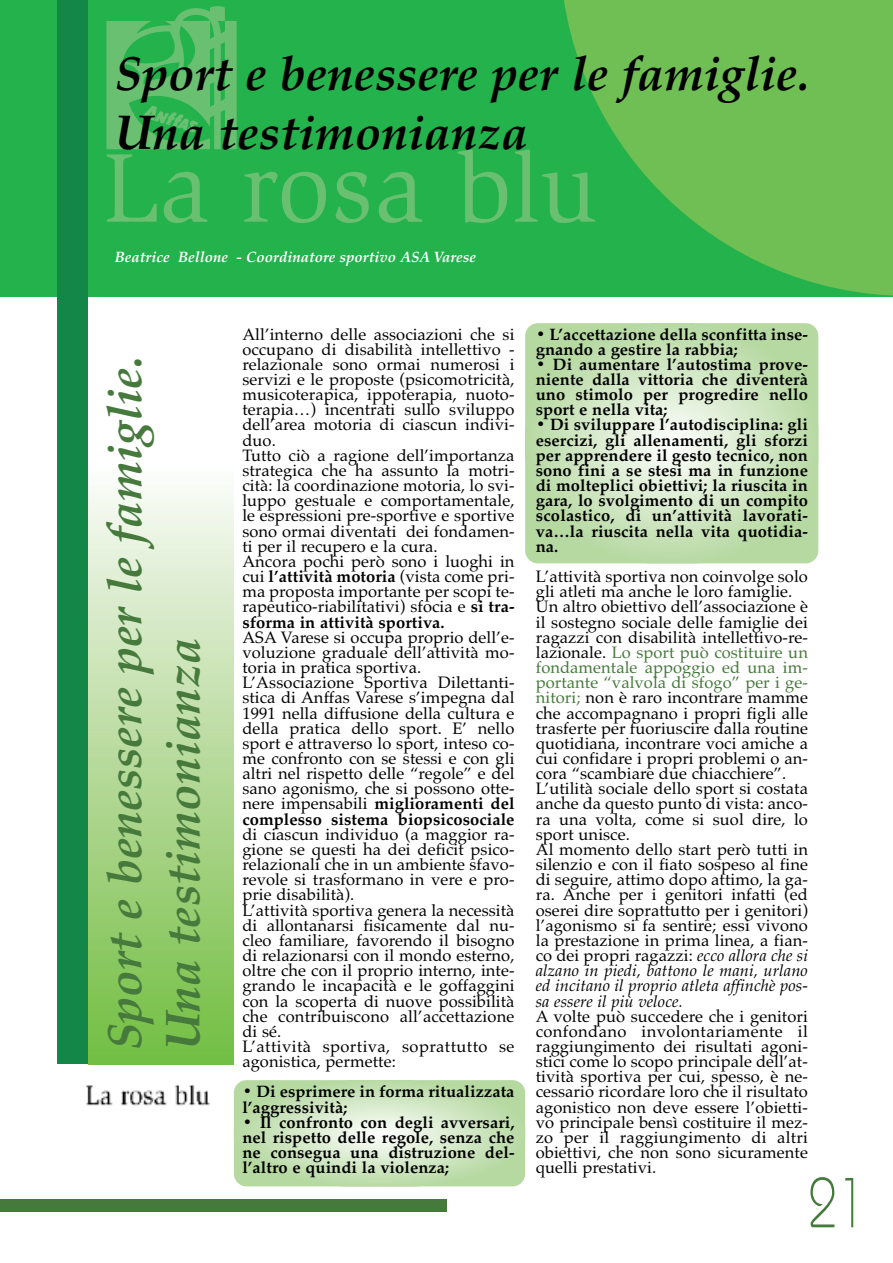
<style>
.page{position:relative;width:893px;height:1263px;background:#fff}
.page>*{position:absolute;margin:0;border:0;box-sizing:border-box;transform-origin:0 0}
.t1{font:300 70.5px "Bauhaus";color:#46793c;scale:.75 1}
.t2{font:italic 700 48px/58.5px "Palatino";color:#000}
.t3{font:italic 700 48px/58.5px "Palatino";color:#46793c}
.t4{font:16.5px/15.1px "Palatino";letter-spacing:.005em;color:#000}
.t5{font:700 16.5px/15.1px "Palatino";letter-spacing:.005em;color:#000;text-align:justify}
.t6{font:italic 700 15px "Palatino";color:#fff}
.s1{font-weight:700}
.s2{color:#46793c}
.s3{font-style:italic}
</style>
<div class="page">
<svg style="left:525px;top:323px;width:293px;height:240px;background:#c9e2ba"></svg>
<svg style="left:234px;top:1080px;width:291px;height:106px;background:#c9e2ba"></svg>
<div style="left:0;top:1199px;width:446px;height:13px;background:#46793c"></div>
<div style="left:0;top:0;width:893px;height:297px;background:#23b24b"></div>
<svg style="left:244px;top:171px;width:82px;height:52px"></svg>
<svg style="left:335px;top:171px;width:87px;height:52px"></svg>
<svg style="left:458px;top:149px;width:102px;height:74px"></svg>
<div style="left:88px;top:461px;width:145px;height:603px;background:linear-gradient(to bottom,#fdfbfa,#72bc40)"></div>
<div style="left:57px;top:0;width:31px;height:1064px;background:#138748"></div>
<svg style="left:560px;top:0;width:333px;height:296px;fill:#6fbf54"></svg>
<svg style="left:106px;top:6px;width:131px;height:217px"></svg>
<img style="left:86px;top:1084px;width:125px;height:21px">
<h2 class="t2" style="left:115px;top:45px;width:696px">Sport e benessere per le famiglie.<br>Una testimonianza</h2>
<p class="t6" style="left:115px;top:248px;width:363px">Beatrice Bellone - Coordinatore sportivo ASA Varese</p>
<h2 class="t3" style="left:95px;top:1050px;width:696px;rotate:-90deg">Sport e benessere per le famiglie.<br>Una testimonianza</h2>
<p class="t4" style="left:242px;top:326px;width:274px">All’interno delle associazioni che si occupano di disabilità intellettivo - relazionale sono ormai numerosi i servizi e le proposte (psicomotricità, musicoterapica, ippoterapia, nuoto&shy;terapia…) incentrati sullo sviluppo dell’area motoria di ciascun indivi&shy;duo.<br>Tutto ciò a ragione dell’importanza strategica che ha assunto la motri&shy;cità: la coordinazione motoria, lo svi&shy;luppo gestuale e comportamentale, le espressioni pre-sportive e sportive sono ormai diventati dei fondamen&shy;ti per il recupero e la cura.<br>Ancora pochi però sono i luoghi in cui <span class="s1">l’attività motoria</span> (vista come pri&shy;ma proposta importante per scopi te&shy;rapeutico-riabilitativi) sfocia e <span class="s1">si tra&shy;sforma in attività sportiva.</span></p>
<p class="t4" style="left:242px;top:629px;width:274px">ASA Varese si occupa proprio dell’e&shy;voluzione graduale dell’attività mo&shy;toria in pratica sportiva.<br>L’Associazione Sportiva Dilettanti&shy;stica di Anffas Varese s’impegna dal 1991 nella diffusione della cultura e della pratica dello sport. E’ nello sport e attraverso lo sport, inteso co&shy;me confronto con se stessi e con gli altri nel rispetto delle “regole” e del sano agonismo, che si possono otte&shy;nere impensabili <span class="s1">miglioramenti del complesso sistema biopsicosociale</span></p>
<p class="t4" style="left:242px;top:826px;width:274px">di ciascun individuo (a maggior ra&shy;gione se questi ha dei deficit psico&shy;relazionali che in un ambiente sfavo&shy;revole si trasformano in vere e pro&shy;prie disabilità).<br>L’attività sportiva genera la necessità di allontanarsi fisicamente dal nu&shy;cleo familiare, favorendo il bisogno di relazionarsi con il mondo esterno, oltre che con il proprio interno, inte&shy;grando le incapacità e le goffaggini con la scoperta di nuove possibilità che contribuiscono all’accettazione di sé.<br>L’attività sportiva, soprattutto se agonistica, permette:</p>
<p class="t5" style="left:242px;top:1084px;width:274px">• Di esprimere in forma ritualizzata l’aggressività;</p>
<p class="t5" style="left:242px;top:1114px;width:274px">• Il confronto con degli avversari, nel rispetto delle regole, senza che ne consegua una distruzione del&shy;l’altro e quindi la violenza;</p>
<p class="t5" style="left:536px;top:326px;width:274px">• L’accettazione della sconfitta inse&shy;gnando a gestire la rabbia;</p>
<p class="t5" style="left:536px;top:357px;width:274px">• Di aumentare l’autostima prove&shy;niente dalla vittoria che diventerà uno stimolo per progredire nello sport e nella vita;</p>
<p class="t5" style="left:536px;top:417px;width:274px">• Di sviluppare l’autodisciplina: gli esercizi, gli allenamenti, gli sforzi per apprendere il gesto tecnico, non sono fini a se stesi ma in funzione di molteplici obiettivi; la riuscita in gara, lo svolgimento di un compito scolastico, di un’attività lavorati&shy;va…la riuscita nella vita quotidia&shy;na.</p>
<p class="t4" style="left:536px;top:569px;width:274px">L’attività sportiva non coinvolge solo gli atleti ma anche le loro famiglie.<br>Un altro obiettivo dell’associazione è il sostegno sociale delle famiglie dei ragazzi con disabilità intellettivo-re&shy;lazionale. <span class="s2">Lo sport può costituire un fondamentale appoggio ed una im&shy;portante “valvola di sfogo” per i ge&shy;nitori;</span> non è raro incontrare mamme che accompagnano i propri figli alle trasferte per fuoriuscire dalla routine quotidiana, incontrare voci amiche a cui confidare i propri problemi o an&shy;cora “scambiare due chiacchiere”.<br>L’utilità sociale dello sport si costata anche da questo punto di vista: anco&shy;ra una volta, come si suol dire, lo sport unisce.<br>Al momento dello start però tutti in silenzio e con il fiato sospeso al fine di seguire, attimo dopo attimo, la ga&shy;ra. Anche per i genitori infatti (ed oserei dire soprattutto per i genitori) l’agonismo si fa sentire; essi vivono la prestazione in prima linea, a fian&shy;co dei propri ragazzi: <span class="s3">ecco allora che si alzano in piedi, battono le mani, urlano ed incitano il proprio atleta affinchè pos&shy;sa essere il più veloce.</span></p>
<p class="t4" style="left:536px;top:1008px;width:274px;text-align:justify">A volte può succedere che i genitori confondano involontariamente il raggiungimento dei risultati agoni&shy;stici come lo scopo principale dell’at&shy;tività sportiva per cui, spesso, è ne&shy;cessario ricordare loro che il risultato agonistico non deve essere l’obietti&shy;vo principale bensì costituire il mez&shy;zo per il raggiungimento di altri obiettivi, che non sono sicuramente quelli prestativi.</p>
<h1 class="t1" style="left:808px;top:1178px;width:80px">21</h1>
</div>
